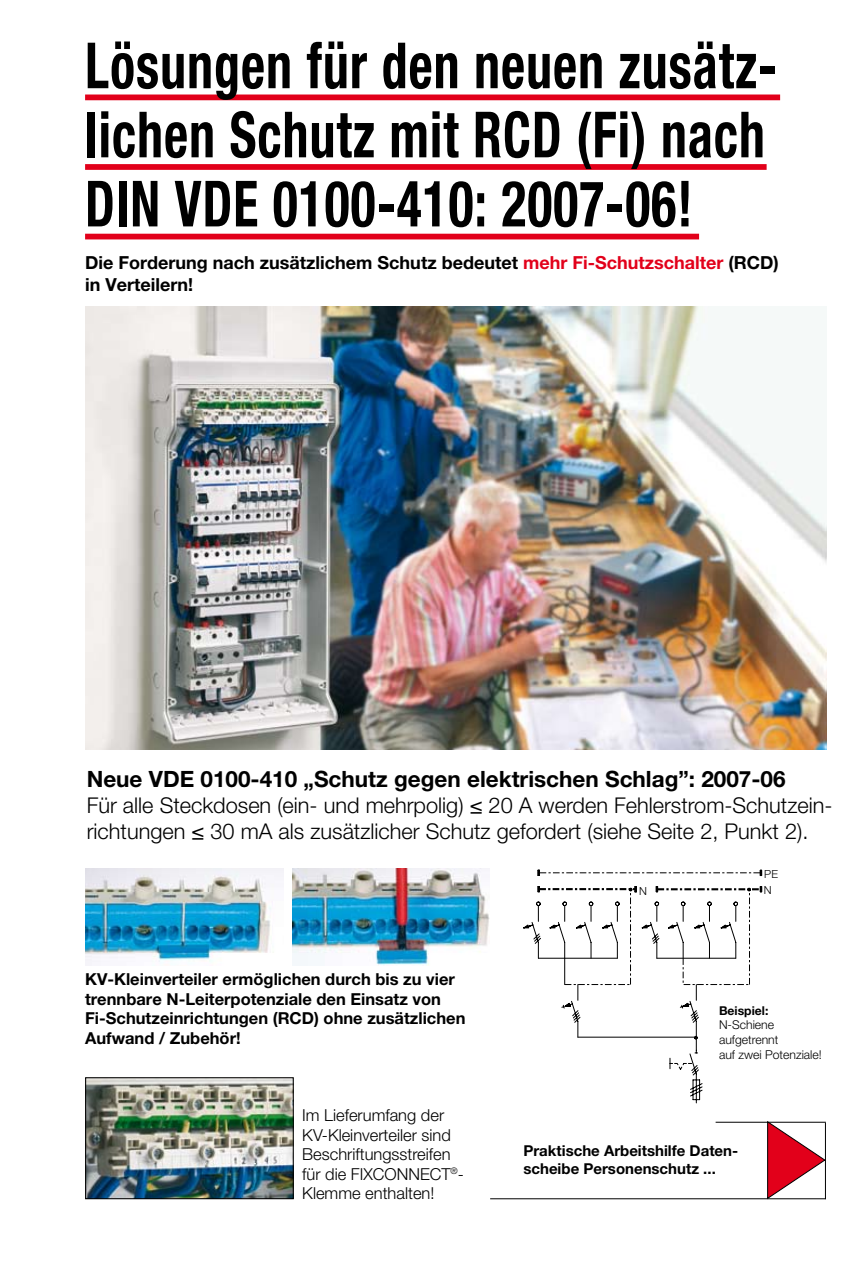
<style>
.page{position:relative;width:868px;height:1263px;background:#fff}
.page>*{position:absolute;margin:0;border:0;box-sizing:border-box;transform-origin:0 0}
.t1{font:700 condensed 63.75px/69.2px "Helvetica Neue LT Pro";letter-spacing:.02em;color:#000;scale:.81 1}
.t2{font:700 22.5px "Helvetica Neue LT Pro";color:#000}
.t3{font:300 21.75px/26.1px "Helvetica Neue LT Pro";color:#000}
.t4{font:700 18px/21.6px "Helvetica Neue LT Pro";color:#000}
.t5{font:700 16.5px/19.5px "Helvetica Neue LT Pro";color:#000}
.t6{font:300 16.5px/19.5px "Helvetica Neue LT Pro";color:#000}
.t7{font:700 15px/18px "Helvetica Neue LT Pro";color:#000}
.t8{font:300 12.15px/14.9px "Helvetica Neue LT Pro";color:#000}
.t9{font:700 12.15px "Helvetica Neue LT Pro";color:#000}
.t10{font:300 11.1px "Helvetica Neue LT Pro";color:#000}
.s1{color:#e2001a}
</style>
<div class="page">
<div style="left:85px;top:164px;width:681px;height:6px;background:#e2001a"></div>
<div style="left:85px;top:234px;width:614px;height:5px;background:#e2001a"></div>
<div style="left:85px;top:95px;width:695px;height:5px;background:#e2001a"></div>
<hr style="left:715px;top:1122px;width:110px;height:1px;background:#000">
<hr style="left:490px;top:1198px;width:335px;height:1px;background:#000">
<svg style="left:766px;top:1121px;width:59px;height:78px"></svg>
<img style="left:85px;top:307px;width:741px;height:443px">
<img style="left:85px;top:868px;width:198px;height:97px">
<img style="left:292px;top:868px;width:197px;height:97px">
<svg style="left:537px;top:870px;width:225px;height:6px"></svg>
<svg style="left:523px;top:886px;width:239px;height:217px"></svg>
<img style="left:87px;top:1079px;width:205px;height:118px">
<div style="left:85px;top:1077px;width:209px;height:122px;border:1px solid #000"></div>
<h1 class="t1" style="left:85px;top:30px;width:856px">Lösungen für den neuen zusätz&shy;lichen Schutz mit RCD (Fi) nach<br>DIN VDE 0100-410: 2007-06!</h1>
<p class="t4" style="left:85px;top:252px;width:695px">Die Forderung nach zusätzlichem Schutz bedeutet <span class="s1">mehr Fi-Schutzschalter</span> (RCD) in Verteilern!</p>
<h2 class="t2" style="left:87px;top:765px;width:700px">Neue VDE 0100-410 „Schutz gegen elektrischen Schlag”: 2007-06</h2>
<h3 class="t3" style="left:87px;top:792px;width:747px">Für alle Steckdosen (ein- und mehrpolig) ≤ 20 A werden Fehlerstrom-Schutzein&shy;richtungen ≤ 30 mA als zusätzlicher Schutz gefordert (siehe Seite 2, Punkt 2).</h3>
<p class="t10" style="left:764px;top:867px;width:15px">PE</p>
<p class="t5" style="left:85px;top:969px;width:382px">KV-Kleinverteiler ermöglichen durch bis zu vier trennbare N-Leiterpotenziale den Einsatz von Fi-Schutzeinrichtungen (RCD) ohne zusätzlichen Aufwand / Zubehör!</p>
<p class="t6" style="left:302px;top:1105px;width:163px">Im Lieferumfang der<br>KV-Kleinverteiler sind<br>Beschriftungsstreifen für die FIXCONNECT<sup>®</sup>-<br>Klemme enthalten!</p>
<p class="t10" style="left:639px;top:884px;width:9px">N</p>
<p class="t10" style="left:763px;top:884px;width:9px">N</p>
<p class="t9" style="left:719px;top:1003px;width:51px">Beispiel:</p>
<p class="t8" style="left:719px;top:1017px;width:104px">N-Schiene aufgetrennt<br>auf zwei Potenziale!</p>
<p class="t7" style="left:523px;top:1141px;width:216px">Praktische Arbeitshilfe Daten&shy;scheibe Personenschutz ...</p>
</div>
